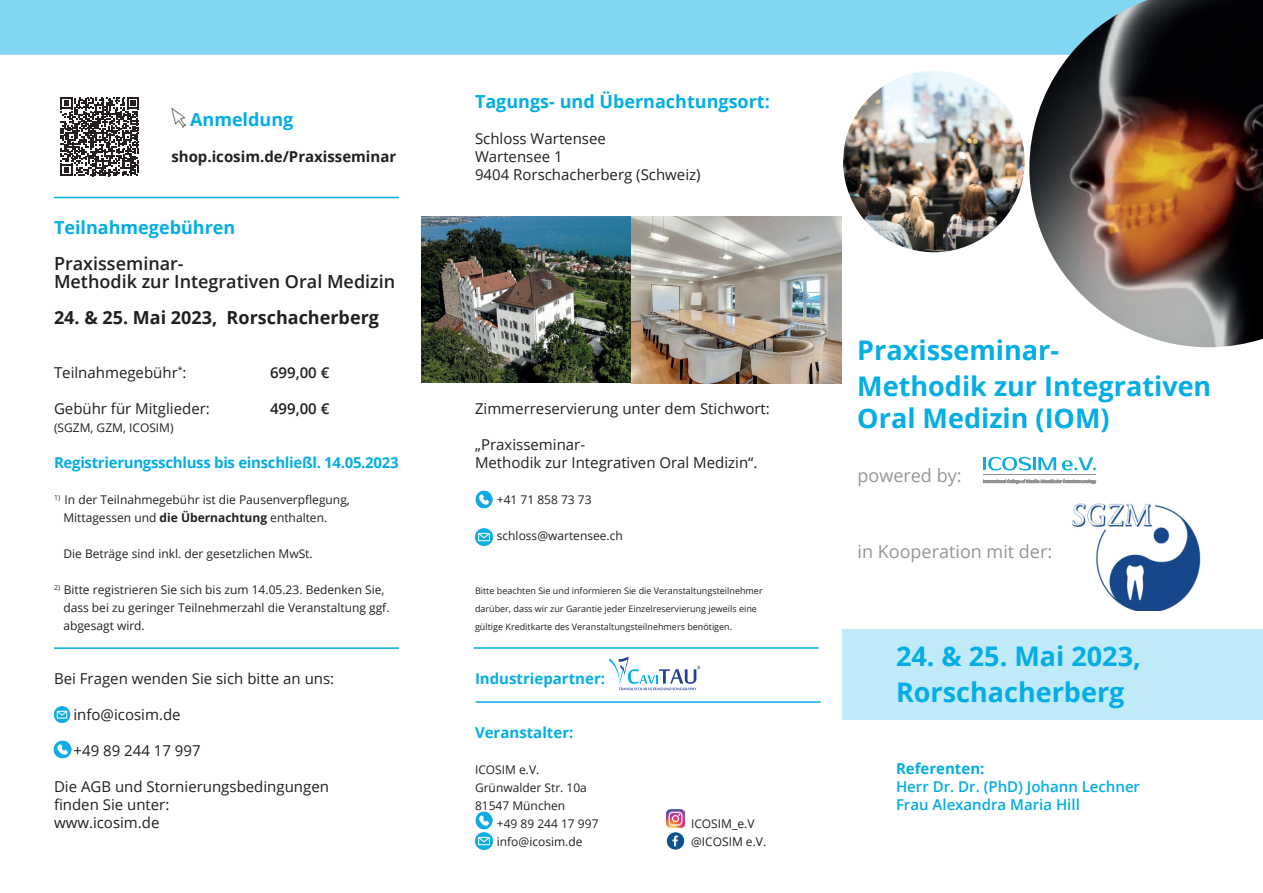
<style>
.page{position:relative;width:1263px;height:893px;background:#fff}
.page>*{position:absolute;margin:0;border:0;box-sizing:border-box;transform-origin:0 0}
.t1{font:700 27px/36px "Open Sans";color:#03ade5}
.t2{font:700 18px "Open Sans";color:#03ade5}
.t3{font:600 18px/18px "Open Sans";color:#231f20}
.t4{font:700 18px "Open Sans";color:#231f20}
.t5{font:18px "Open Sans";color:#939598}
.t6{font:15px/18px "Open Sans";color:#231f20}
.t7{font:600 15px/18px "Open Sans";color:#03ade5}
.t8{font:700 15px "Open Sans";letter-spacing:-.02em;color:#03ade5}
.t9{font:700 15px "Open Sans";color:#03ade5}
.t10{font:700 15px "Open Sans";color:#231f20}
.t11{font:600 15px "Open Sans";color:#231f20}
.t12{font:12px/18px "Open Sans";color:#231f20}
.t13{font:9px/18px "Open Sans";color:#231f20}
.s1{font-weight:700}
</style>
<div class="page">
<div style="left:842px;top:629px;width:421px;height:90px;background:#c0eaf8"></div>
<div style="left:0;top:0;width:1029px;height:55px;background:#81d6f2"></div>
<img style="left:1072px;top:503px;width:129px;height:108px">
<img style="left:1029px;top:0;width:234px;height:347px">
<img style="left:421px;top:217px;width:421px;height:166px">
<img style="left:843px;top:71px;width:182px;height:181px;border-radius:91px">
<svg style="left:60px;top:97px;width:79px;height:79px"></svg>
<img style="left:666px;top:810px;width:18px;height:18px">
<img style="left:666px;top:832px;width:18px;height:18px">
<hr style="left:54px;top:647px;width:345px;height:2px;background:#03ade5">
<hr style="left:54px;top:197px;width:345px;height:1px;background:#03ade5">
<hr style="left:473px;top:647px;width:345px;height:2px;background:#03ade5">
<img style="left:475px;top:812px;width:17px;height:17px">
<img style="left:475px;top:832px;width:19px;height:18px">
<img style="left:475px;top:490px;width:17px;height:18px">
<img style="left:53px;top:706px;width:18px;height:17px">
<img style="left:53px;top:740px;width:18px;height:18px">
<img style="left:171px;top:108px;width:15px;height:20px">
<svg style="left:983px;top:457px;width:73px;height:13px"></svg>
<svg style="left:1062px;top:457px;width:34px;height:13px"></svg>
<svg style="left:983px;top:480px;width:113px;height:4px"></svg>
<hr style="left:983px;top:475px;width:113px;height:1px;background:#909293">
<img style="left:474px;top:528px;width:19px;height:18px">
<svg style="left:609px;top:656px;width:91px;height:34px"></svg>
<hr style="left:475px;top:701px;width:346px;height:2px;background:#03ade5">
<h2 class="t2" style="left:190px;top:107px;width:105px">Anmeldung</h2>
<p class="t10" style="left:171px;top:146px;width:226px">shop.icosim.de/Praxisseminar</p>
<h2 class="t2" style="left:54px;top:215px;width:183px">Teilnahmegebühren</h2>
<h2 class="t3" style="left:54px;top:254px;width:343px">Praxisseminar-<br>Methodik zur Integrativen Oral Medizin</h2>
<h2 class="t4" style="left:54px;top:305px;width:326px">24. &amp; 25. Mai 2023, Rorschacherberg</h2>
<p class="t6" style="left:54px;top:363px;width:134px">Teilnahmegebühr<sup>*</sup>:</p>
<p class="t11" style="left:270px;top:362px;width:61px">699,00 €</p>
<p class="t6" style="left:54px;top:399px;width:157px">Gebühr für Mitglieder:</p>
<p class="t11" style="left:270px;top:398px;width:61px">499,00 €</p>
<p class="t12" style="left:54px;top:418px;width:121px">(SGZM, GZM, ICOSIM)</p>
<p class="t8" style="left:54px;top:452px;width:346px">Registrierungsschluss bis einschließl. 14.05.2023</p>
<p class="t12" style="left:63px;top:490px;width:288px;text-indent:-9px"><sup>1)</sup> In der Teilnahmegebühr ist die Pausenverpflegung,<br>Mittagessen und <span class="s1">die Übernachtung</span> enthalten.</p>
<p class="t12" style="left:63px;top:544px;width:251px">Die Beträge sind inkl. der gesetzlichen MwSt.</p>
<p class="t12" style="left:63px;top:580px;width:328px;text-indent:-9px"><sup>2)</sup> Bitte registrieren Sie sich bis zum 14.05.23. Bedenken Sie, dass bei zu geringer Teilnehmerzahl die Veranstaltung ggf. abgesagt wird.</p>
<p class="t6" style="left:54px;top:669px;width:282px">Bei Fragen wenden Sie sich bitte an uns:</p>
<p class="t6" style="left:74px;top:705px;width:109px">info@icosim.de</p>
<p class="t6" style="left:74px;top:741px;width:129px">+49 89 244 17 997</p>
<p class="t6" style="left:54px;top:777px;width:276px">Die AGB und Stornierungsbedingungen finden Sie unter:<br>www.icosim.de</p>
<h2 class="t2" style="left:475px;top:89px;width:296px">Tagungs- und Übernachtungsort:</h2>
<p class="t6" style="left:475px;top:129px;width:227px">Schloss Wartensee<br>Wartensee 1<br>9404 Rorschacherberg (Schweiz)</p>
<p class="t6" style="left:475px;top:399px;width:296px">Zimmerreservierung unter dem Stichwort:</p>
<p class="t6" style="left:475px;top:435px;width:284px">„Praxisseminar-<br>Methodik zur Integrativen Oral Medizin“.</p>
<p class="t12" style="left:497px;top:490px;width:96px">+41 71 858 73 73</p>
<p class="t12" style="left:497px;top:526px;width:128px">schloss@wartensee.ch</p>
<p class="t13" style="left:475px;top:582px;width:289px">Bitte beachten Sie und informieren Sie die Veranstaltungsteilnehmer darüber, dass wir zur Garantie jeder Einzelreservierung jeweils eine gültige Kreditkarte des Veranstaltungsteilnehmers benötigen.</p>
<p class="t9" style="left:475px;top:668px;width:132px">Industriepartner:</p>
<p class="t9" style="left:475px;top:722px;width:100px">Veranstalter:</p>
<p class="t12" style="left:475px;top:760px;width:113px">ICOSIM e.V.<br>Grünwalder Str. 10a<br>81547 München</p>
<p class="t12" style="left:497px;top:814px;width:103px">+49 89 244 17 997</p>
<p class="t12" style="left:691px;top:814px;width:65px">ICOSIM_e.V</p>
<p class="t12" style="left:497px;top:832px;width:87px">info@icosim.de</p>
<p class="t12" style="left:691px;top:832px;width:77px">@ICOSIM e.V.</p>
<h1 class="t1" style="left:857px;top:332px;width:356px">Praxisseminar-<br>Methodik zur Integrativen</h1>
<h1 class="t1" style="left:857px;top:400px;width:254px">Oral Medizin (IOM)</h1>
<h2 class="t5" style="left:857px;top:463px;width:106px">powered by:</h2>
<h2 class="t5" style="left:857px;top:539px;width:196px">in Kooperation mit der:</h2>
<h1 class="t1" style="left:896px;top:638px;width:246px">24. &amp; 25. Mai 2023,<br>Rorschacherberg</h1>
<p class="t9" style="left:896px;top:758px;width:90px">Referenten:</p>
<p class="t7" style="left:896px;top:777px;width:246px">Herr Dr. Dr. (PhD) Johann Lechner<br>Frau Alexandra Maria Hill</p>
</div>
